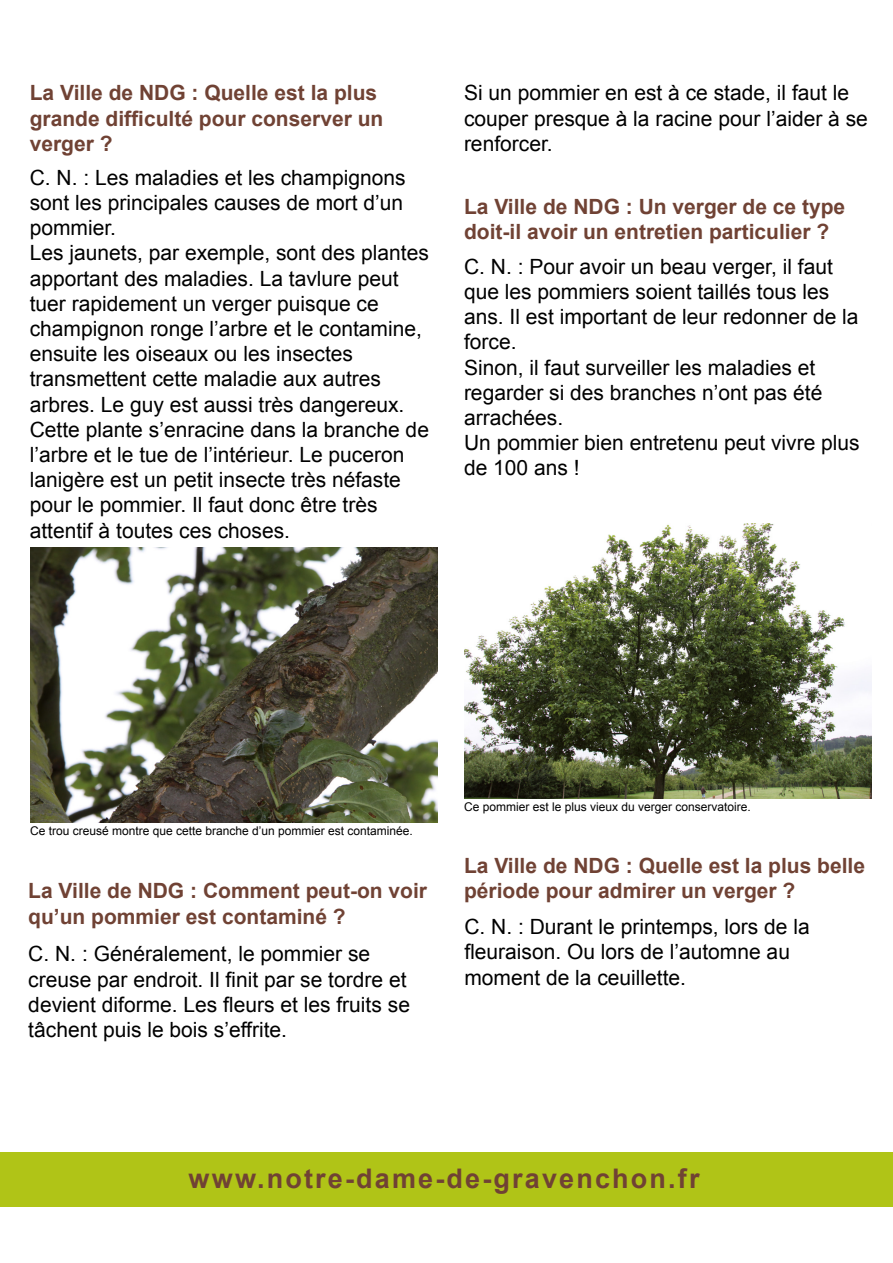
<style>
.page{position:relative;width:893px;height:1263px;background:#fff}
.page>*{position:absolute;margin:0;border:0;box-sizing:border-box;transform-origin:0 0}
.t1{font:700 27px "Arial";letter-spacing:.08em;color:#704234}
.t2{font:21px/25.2px "Arial";color:#000}
.t3{font:700 21px/25.2px "Arial";color:#704234}
.t4{font:12px "Arial";color:#000}
</style>
<div class="page">
<div style="left:0;top:1153px;width:893px;height:54px;background:#b0c417"></div>
<img style="left:30px;top:547px;width:407px;height:275px">
<img style="left:464px;top:524px;width:407px;height:275px">
<p class="t3" style="left:30px;top:81px;width:355px">La Ville de NDG : Quelle est la plus grande difficulté pour conserver un verger ?</p>
<p class="t2" style="left:30px;top:165px;width:401px">C. N. : Les maladies et les champignons sont les principales causes de mort d’un pommier.<br>Les jaunets, par exemple, sont des plantes apportant des maladies. La tavlure peut tuer rapidement un verger puisque ce champignon ronge l’arbre et le contamine, ensuite les oiseaux ou les insectes transmettent cette maladie aux autres arbres. Le guy est aussi très dangereux.<br>Cette plante s’enracine dans la branche de l’arbre et le tue de l’intérieur. Le puceron lanigère est un petit insecte très néfaste pour le pommier. Il faut donc être très attentif à toutes ces choses.</p>
<p class="t2" style="left:464px;top:81px;width:405px">Si un pommier en est à ce stade, il faut le couper presque à la racine pour l’aider à se renforcer.</p>
<p class="t3" style="left:464px;top:194px;width:383px">La Ville de NDG : Un verger de ce type doit-il avoir un entretien particulier ?</p>
<p class="t2" style="left:464px;top:254px;width:397px">C. N. : Pour avoir un beau verger, il faut que les pommiers soient taillés tous les ans. Il est important de leur redonner de la force.<br>Sinon, il faut surveiller les maladies et regarder si des branches n’ont pas été arrachées.<br>Un pommier bien entretenu peut vivre plus de 100 ans !</p>
<p class="t4" style="left:30px;top:822px;width:384px">Ce trou creusé montre que cette branche d’un pommier est contaminée.</p>
<p class="t3" style="left:28px;top:879px;width:400px">La Ville de NDG : Comment peut-on voir qu’un pommier est contaminé ?</p>
<p class="t2" style="left:28px;top:942px;width:383px">C. N. : Généralement, le pommier se creuse par endroit. Il finit par se tordre et devient diforme. Les fleurs et les fruits se tâchent puis le bois s’effrite.</p>
<p class="t4" style="left:464px;top:799px;width:288px">Ce pommier est le plus vieux du verger conservatoire.</p>
<p class="t3" style="left:464px;top:854px;width:403px">La Ville de NDG : Quelle est la plus belle période pour admirer un verger ?</p>
<p class="t2" style="left:464px;top:914px;width:347px">C. N. : Durant le printemps, lors de la fleuraison. Ou lors de l’automne au moment de la ceuillette.</p>
<p class="t1" style="left:189px;top:1161px;width:512px">www.notre-dame-de-gravenchon.fr</p>
</div>
